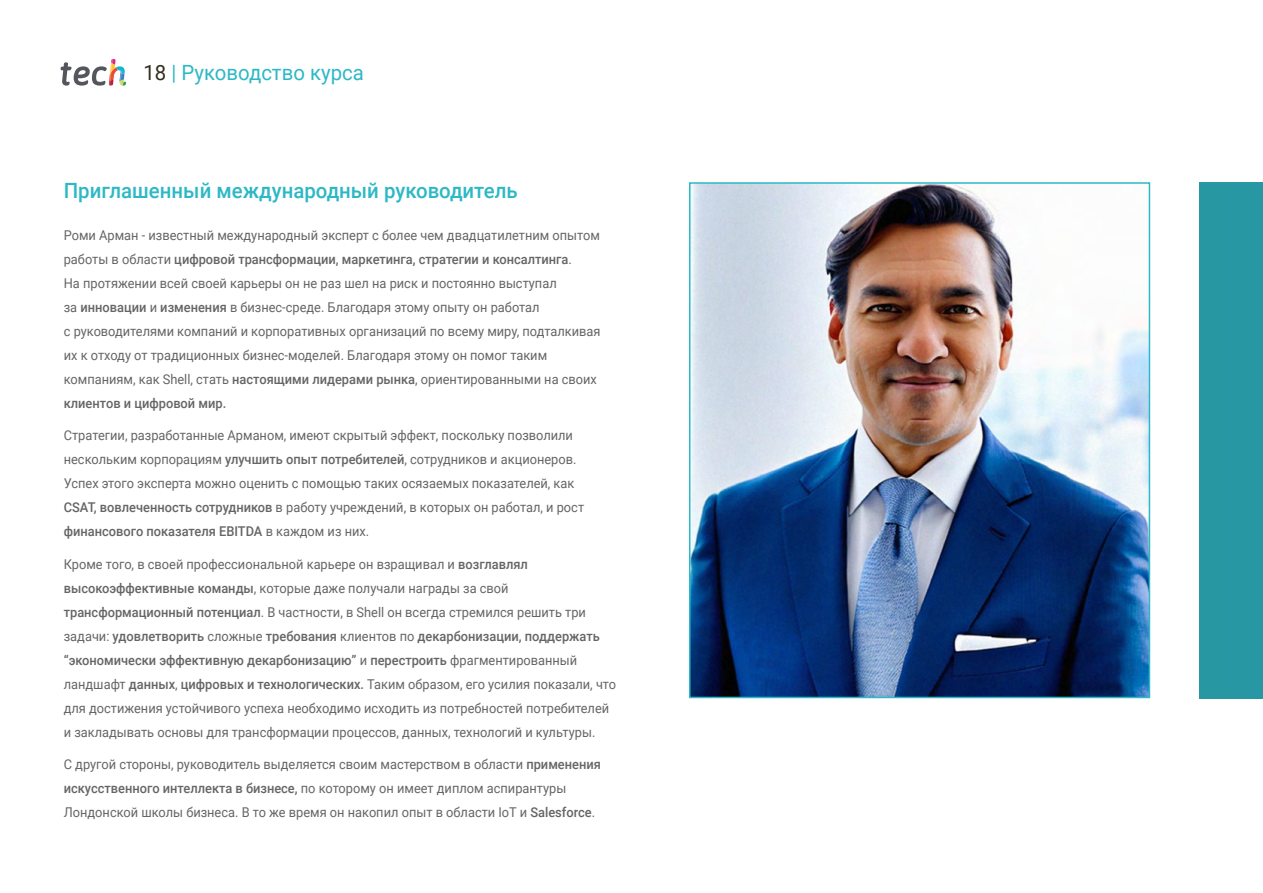
<style>
.page{position:relative;width:1263px;height:893px;background:#fff}
.page>*{position:absolute;margin:0;border:0;box-sizing:border-box;transform-origin:0 0}
.t1{font:500 21px "Roboto";color:#2db8c5}
.t2{font:21px "Roboto";color:#2db8c5}
.t3{font:13.5px/24px "Roboto";color:#656565;scale:.95 1}
.s1{color:#312e20}
.s2{font-weight:500}
</style>
<div class="page">
<div style="left:1199px;top:182px;width:64px;height:516px;background:#2798a3"></div>
<svg style="left:61px;top:59px;width:65px;height:27px"></svg>
<img style="left:692px;top:185px;width:455px;height:510px">
<div style="left:689px;top:182px;width:461px;height:516px;border:2px solid #2db8c5"></div>
<h1 class="t2" style="left:144px;top:57px;width:222px"><span class="s1">18</span> | Руководство курса</h1>
<h1 class="t1" style="left:64px;top:176px;width:455px">Приглашенный международный руководитель</h1>
<p class="t3" style="left:64px;top:222px;width:566px">Роми Арман - известный международный эксперт с более чем двадцатилетним опытом работы в области <span class="s2">цифровой трансформации, маркетинга, стратегии и консалтинга</span>.<br>На протяжении всей своей карьеры он не раз шел на риск и постоянно выступал<br>за <span class="s2">инновации</span> и <span class="s2">изменения</span> в бизнес-среде. Благодаря этому опыту он работал<br>с руководителями компаний и корпоративных организаций по всему миру, подталкивая их к отходу от традиционных бизнес-моделей. Благодаря этому он помог таким компаниям, как Shell, стать <span class="s2">настоящими лидерами рынка</span>, ориентированными на своих <span class="s2">клиентов и цифровой мир.</span></p>
<p class="t3" style="left:64px;top:423px;width:549px">Стратегии, разработанные Арманом, имеют скрытый эффект, поскольку позволили нескольким корпорациям <span class="s2">улучшить опыт потребителей</span>, сотрудников и акционеров.<br>Успех этого эксперта можно оценить с помощью таких осязаемых показателей, как <span class="s2">CSAT, вовлеченность сотрудников</span> в работу учреждений, в которых он работал, и рост <span class="s2">финансового показателя EBITDA</span> в каждом из них.</p>
<p class="t3" style="left:64px;top:551px;width:583px">Кроме того, в своей профессиональной карьере он взращивал и <span class="s2">возглавлял высокоэффективные команды</span>, которые даже получали награды за свой <span class="s2">трансформационный потенциал</span>. В частности, в Shell он всегда стремился решить три задачи: <span class="s2">удовлетворить</span> сложные <span class="s2">требования</span> клиентов по <span class="s2">декарбонизации, поддержать “экономически эффективную декарбонизацию”</span> и <span class="s2">перестроить</span> фрагментированный ландшафт <span class="s2">данных</span>, <span class="s2">цифровых и технологических.</span> Таким образом, его усилия показали, что для достижения устойчивого успеха необходимо исходить из потребностей потребителей и закладывать основы для трансформации процессов, данных, технологий и культуры.</p>
<p class="t3" style="left:64px;top:752px;width:567px">С другой стороны, руководитель выделяется своим мастерством в области <span class="s2">применения искусственного интеллекта в бизнесе,</span> по которому он имеет диплом аспирантуры<br>Лондонской школы бизнеса. В то же время он накопил опыт в области IoT и <span class="s2">Salesforce</span>.</p>
</div>
